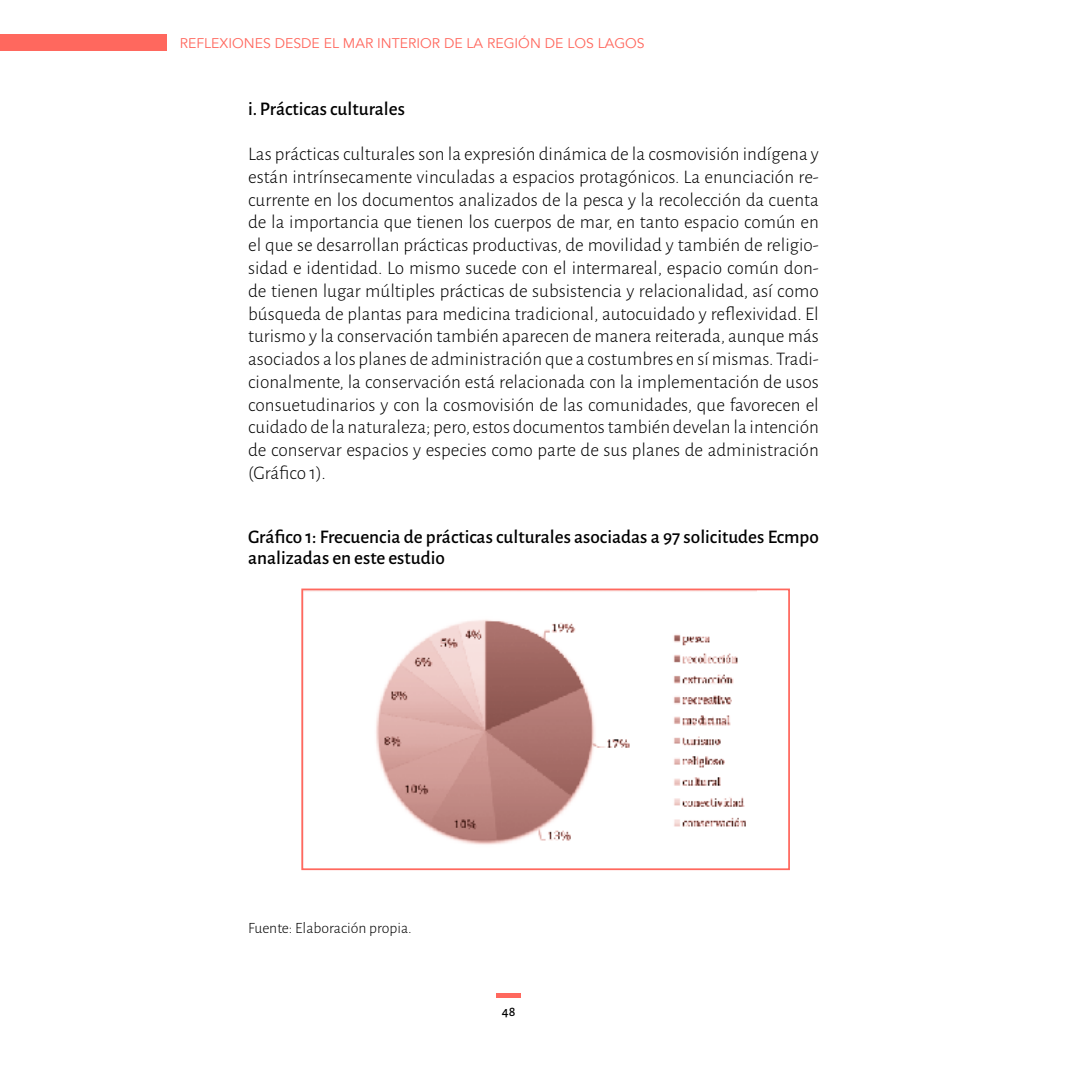
<style>
.page{position:relative;width:1067px;height:1067px;background:#fff}
.page>*{position:absolute;margin:0;border:0;box-sizing:border-box;transform-origin:0 0}
.t1{font:300 19.25px/22.8px "Alegreya Sans";color:#000;text-align:justify}
.t2{font:500 19.25px/21px "Alegreya Sans";color:#000}
.t3{font:300 15.75px "Alegreya Sans";color:#000}
.t4{font:14px "Avenir";color:#ff685e}
.t5{font:500 14px "Alegreya Sans SC";color:#000}
</style>
<div class="page">
<div style="left:0;top:34px;width:166px;height:17px;background:#ff685e"></div>
<div style="left:496px;top:992px;width:25px;height:5px;background:#ff685e"></div>
<img style="left:304px;top:591px;width:452px;height:254px">
<div style="left:301px;top:588px;width:489px;height:282px;border:2px solid #ff685e"></div>
<p class="t4" style="left:180px;top:35px;width:466px">REFLEXIONES DESDE EL MAR INTERIOR DE LA REGIÓN DE LOS LAGOS</p>
<p class="t2" style="left:248px;top:97px;width:158px">i. Prácticas culturales</p>
<p class="t1" style="left:248px;top:142px;width:572px">Las prácticas culturales son la expresión dinámica de la cosmovisión indígena y están intrínsecamente vinculadas a espacios protagónicos. La enunciación re&shy;currente en los documentos analizados de la pesca y la recolección da cuenta de la importancia que tienen los cuerpos de mar, en tanto espacio común en el que se desarrollan prácticas productivas, de movilidad y también de religio&shy;sidad e identidad. Lo mismo sucede con el intermareal, espacio común don&shy;de tienen lugar múltiples prácticas de subsistencia y relacionalidad, así como búsqueda de plantas para medicina tradicional, autocuidado y reflexividad. El turismo y la conservación también aparecen de manera reiterada, aunque más asociados a los planes de administración que a costumbres en sí mismas. Tradi&shy;cionalmente, la conservación está relacionada con la implementación de usos consuetudinarios y con la cosmovisión de las comunidades, que favorecen el cuidado de la naturaleza; pero, estos documentos también develan la intención de conservar espacios y especies como parte de sus planes de administración (Gráfico 1).</p>
<p class="t2" style="left:248px;top:525px;width:572px">Gráfico 1: Frecuencia de prácticas culturales asociadas a 97 solicitudes Ecmpo analizadas en este estudio</p>
<p class="t3" style="left:248px;top:917px;width:165px">Fuente: Elaboración propia.</p>
<p class="t5" style="left:502px;top:1001px;width:15px">48</p>
</div>
